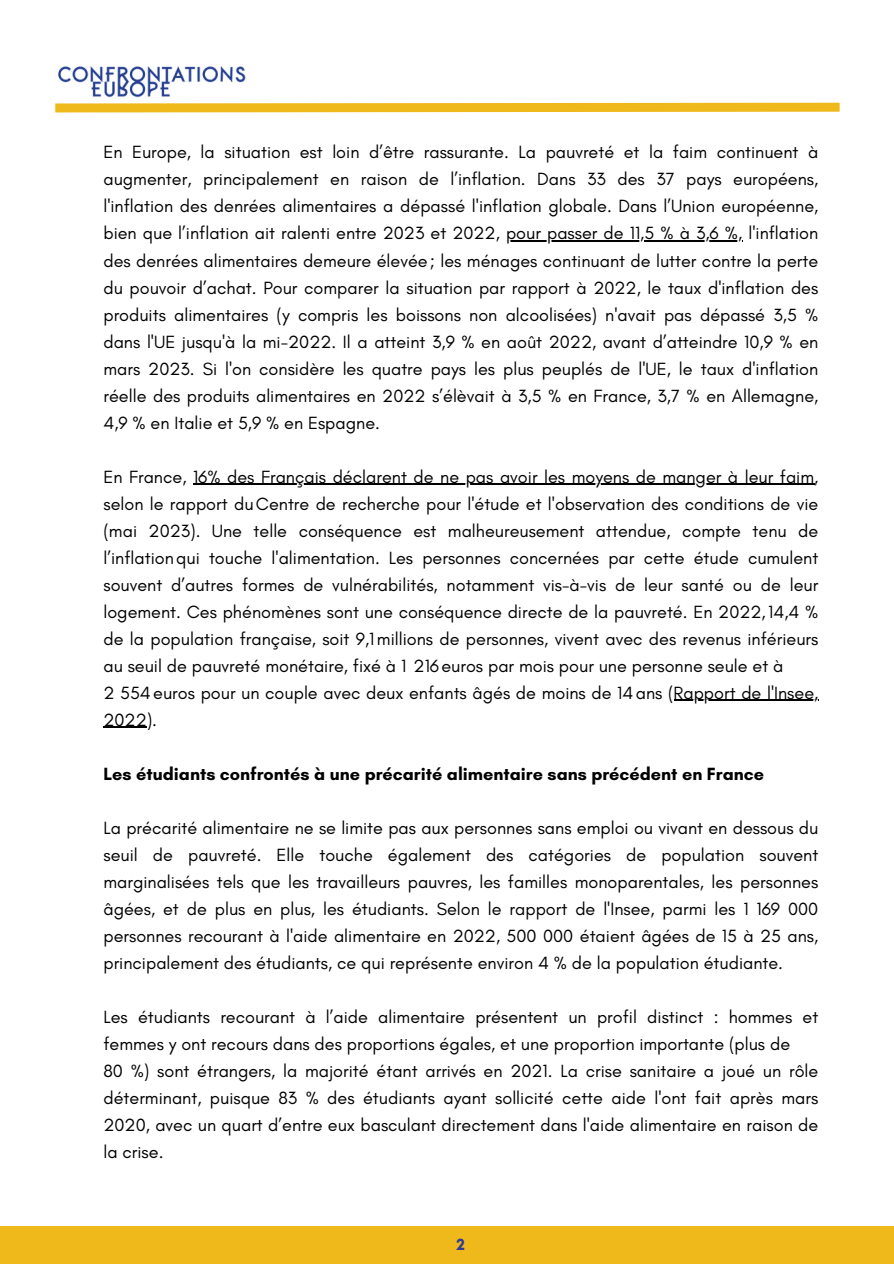
<style>
.page{position:relative;width:894px;height:1264px;background:#fff}
.page>*{position:absolute;margin:0;border:0;box-sizing:border-box;transform-origin:0 0}
.t1{font:18px/27px "Glacial Indifference";color:#000;text-align:justify}
.t2{font:700 18px "Glacial Indifference";color:#000}
.t3{font:700 16.5px "Glacial Indifference";color:#303a99}
</style>
<div class="page">
<svg style="left:260px;top:102px;width:580px;height:11px;background:#f1c545"></svg>
<div style="left:0;top:1226px;width:893px;height:37px;background:#efb91c"></div>
<img style="left:55px;top:66px;width:205px;height:47px">
<hr style="left:506px;top:240px;width:236px;height:2px;background:#000">
<hr style="left:193px;top:483px;width:620px;height:2px;background:#000">
<hr style="left:673px;top:699px;width:145px;height:2px;background:#000">
<hr style="left:103px;top:726px;width:44px;height:2px;background:#000">
<p class="t1" style="left:103px;top:139px;width:716px">En Europe, la situation est loin d’être rassurante. La pauvreté et la faim continuent à augmenter, principalement en raison de l’inflation. Dans 33 des 37 pays européens, l'inflation des denrées alimentaires a dépassé l'inflation globale. Dans l’Union européenne, bien que l’inflation ait ralenti entre 2023 et 2022, pour passer de 11,5 % à 3,6 %, l'inflation des denrées alimentaires demeure élevée ; les ménages continuant de lutter contre la perte du pouvoir d’achat. Pour comparer la situation par rapport à 2022, le taux d'inflation des produits alimentaires (y compris les boissons non alcoolisées) n'avait pas dépassé 3,5 % dans l'UE jusqu'à la mi-2022. Il a atteint 3,9 % en août 2022, avant d’atteindre 10,9 % en mars 2023. Si l'on considère les quatre pays les plus peuplés de l'UE, le taux d'inflation réelle des produits alimentaires en 2022 s’élèvait à 3,5 % en France, 3,7 % en Allemagne, 4,9 % en Italie et 5,9 % en Espagne.</p>
<p class="t1" style="left:103px;top:463px;width:716px;text-align:left">En France, 16% des Français déclarent de ne pas avoir les moyens de manger à leur faim, selon le rapport du Centre de recherche pour l'étude et l'observation des conditions de vie (mai 2023). Une telle conséquence est malheureusement attendue, compte tenu de l’inflation qui touche l'alimentation. Les personnes concernées par cette étude cumulent souvent d’autres formes de vulnérabilités, notamment vis-à-vis de leur santé ou de leur logement. Ces phénomènes sont une conséquence directe de la pauvreté. En 2022, 14,4 % de la population française, soit 9,1 millions de personnes, vivent avec des revenus inférieurs au seuil de pauvreté monétaire, fixé à 1 216 euros par mois pour une personne seule et à<br>2 554 euros pour un couple avec deux enfants âgés de moins de 14 ans (Rapport de l'Insee, 2022).</p>
<p class="t2" style="left:103px;top:762px;width:662px">Les étudiants confrontés à une précarité alimentaire sans précédent en France</p>
<p class="t1" style="left:103px;top:814px;width:716px">La précarité alimentaire ne se limite pas aux personnes sans emploi ou vivant en dessous du seuil de pauvreté. Elle touche également des catégories de population souvent marginalisées tels que les travailleurs pauvres, les familles monoparentales, les personnes âgées, et de plus en plus, les étudiants. Selon le rapport de l'Insee, parmi les 1 169 000 personnes recourant à l'aide alimentaire en 2022, 500 000 étaient âgées de 15 à 25 ans, principalement des étudiants, ce qui représente environ 4 % de la population étudiante.</p>
<p class="t1" style="left:103px;top:1003px;width:716px;text-align:left">Les étudiants recourant à l’aide alimentaire présentent un profil distinct : hommes et femmes y ont recours dans des proportions égales, et une proportion importante (plus de<br>80 %) sont étrangers, la majorité étant arrivés en 2021. La crise sanitaire a joué un rôle déterminant, puisque 83 % des étudiants ayant sollicité cette aide l'ont fait après mars 2020, avec un quart d’entre eux basculant directement dans l'aide alimentaire en raison de la crise.</p>
<p class="t3" style="left:456px;top:1234px;width:10px">2</p>
</div>
